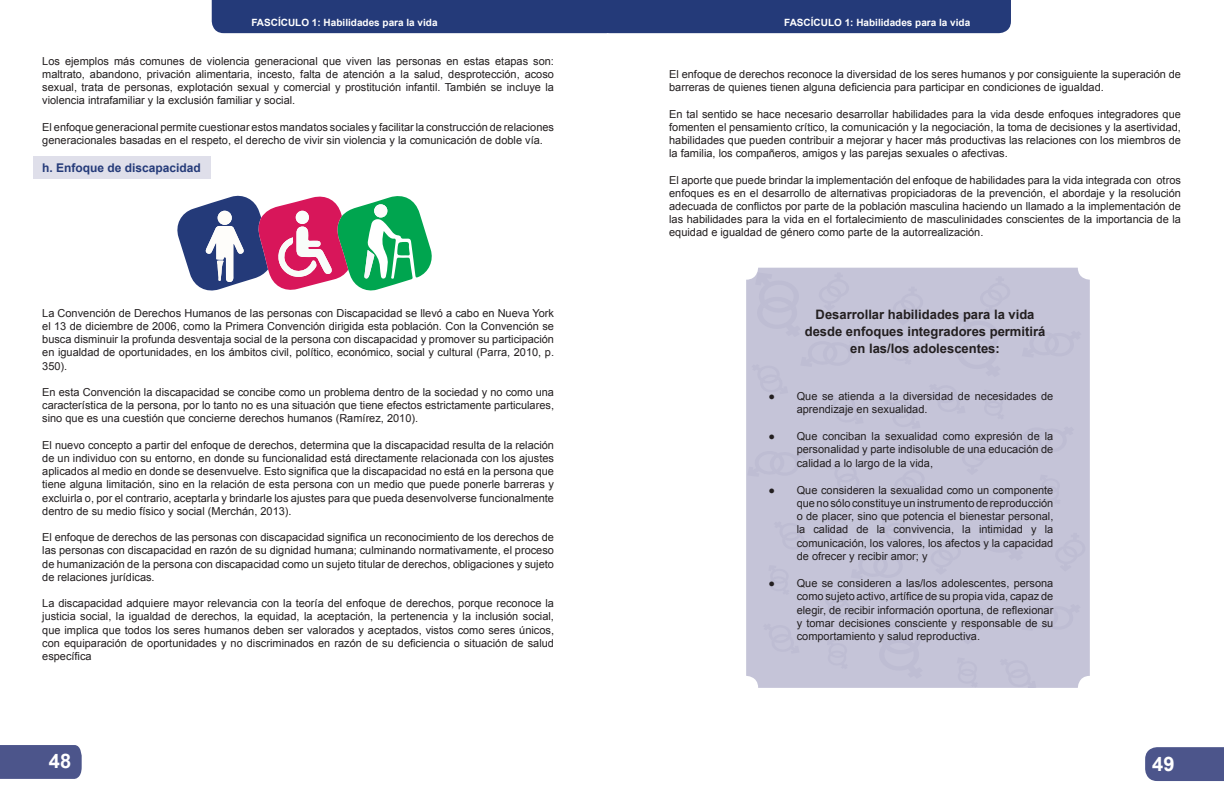
<style>
.page{position:relative;width:1224px;height:792px;background:#fff}
.page>*{position:absolute;margin:0;border:0;box-sizing:border-box;transform-origin:0 0}
.t1{font:700 20px "Arial";color:#fff}
.t2{font:700 13px/17px "Arial";color:#231f20;text-align:center}
.t3{font:700 12px "Arial";color:#243a79}
.t4{font:11px/13.2px "Arial";color:#231f20;text-align:justify}
.t5{font:700 10px "Arial";color:#fff}
</style>
<div class="page">
<div style="left:1145px;top:747px;width:79px;height:34px;background:#4c558b"></div>
<div style="left:0;top:745px;width:82px;height:34px;background:#4c558b"></div>
<div style="left:212px;top:0;width:799px;height:33px;background:#243a79"></div>
<div style="left:34px;top:156px;width:177px;height:23px;background:#dfdfea"></div>
<div style="left:746px;top:268px;width:344px;height:420px;background:#c5c4d8"></div>
<div style="left:978px;top:496px;width:46px;height:65px;background:#c5c4d8"></div>
<div style="left:877px;top:614px;width:46px;height:65px;background:#c5c4d8"></div>
<svg style="left:768px;top:565px;width:22px;height:30px"></svg>
<svg style="left:827px;top:516px;width:22px;height:30px"></svg>
<svg style="left:827px;top:639px;width:21px;height:30px"></svg>
<svg style="left:957px;top:657px;width:21px;height:30px"></svg>
<svg style="left:1040px;top:475px;width:21px;height:30px"></svg>
<svg style="left:983px;top:390px;width:21px;height:30px"></svg>
<svg style="left:890px;top:335px;width:22px;height:30px"></svg>
<div style="left:851px;top:552px;width:59px;height:27px;background:#c5c4d8"></div>
<div style="left:747px;top:450px;width:60px;height:27px;background:#c5c4d8"></div>
<div style="left:1015px;top:426px;width:59px;height:27px;background:#c4c3d7"></div>
<div style="left:1022px;top:331px;width:59px;height:27px;background:#c4c3d7"></div>
<div style="left:1021px;top:604px;width:60px;height:27px;background:#c5c4d8"></div>
<svg style="left:894px;top:463px;width:31px;height:39px"></svg>
<svg style="left:962px;top:436px;width:31px;height:39px"></svg>
<svg style="left:893px;top:287px;width:30px;height:38px"></svg>
<div style="left:955px;top:276px;width:56px;height:101px;background:#c5c4d8"></div>
<svg style="left:957px;top:606px;width:31px;height:39px"></svg>
<svg style="left:930px;top:536px;width:31px;height:39px"></svg>
<svg style="left:1055px;top:533px;width:31px;height:39px"></svg>
<svg style="left:884px;top:399px;width:36px;height:30px"></svg>
<div style="left:752px;top:272px;width:112px;height:152px;background:#c5c4d8"></div>
<svg style="left:819px;top:589px;width:37px;height:30px"></svg>
<svg style="left:763px;top:624px;width:37px;height:30px"></svg>
<svg style="left:774px;top:521px;width:36px;height:30px"></svg>
<svg style="left:828px;top:463px;width:37px;height:30px"></svg>
<svg style="left:876px;top:512px;width:37px;height:30px"></svg>
<svg style="left:1000px;top:659px;width:36px;height:29px"></svg>
<svg style="left:929px;top:384px;width:37px;height:30px"></svg>
<svg style="left:177px;top:195px;width:255px;height:96px"></svg>
<div style="left:296px;top:211px;width:13px;height:13px;background:#fafdfb;border-radius:50%"></div>
<p class="t5" style="left:251px;top:15px;width:188px">FASCÍCULO 1: Habilidades para la vida</p>
<p class="t5" style="left:784px;top:15px;width:188px">FASCÍCULO 1: Habilidades para la vida</p>
<p class="t4" style="left:42px;top:54px;width:513px">Los ejemplos más comunes de violencia generacional que viven las personas en estas etapas son: maltrato, abandono, privación alimentaria, incesto, falta de atención a la salud, desprotección, acoso sexual, trata de personas, explotación sexual y comercial y prostitución infantil. También se incluye la violencia intrafamiliar y la exclusión familiar y social.</p>
<p class="t4" style="left:42px;top:120px;width:513px">El enfoque generacional permite cuestionar estos mandatos sociales y facilitar la construcción de relaciones generacionales basadas en el respeto, el derecho de vivir sin violencia y la comunicación de doble vía.</p>
<p class="t3" style="left:42px;top:159px;width:160px">h. Enfoque de discapacidad</p>
<p class="t4" style="left:669px;top:68px;width:513px">El enfoque de derechos reconoce la diversidad de los seres humanos y por consiguiente la superación de barreras de quienes tienen alguna deficiencia para participar en condiciones de igualdad.</p>
<p class="t4" style="left:669px;top:107px;width:513px">En tal sentido se hace necesario desarrollar habilidades para la vida desde enfoques integradores que fomenten el pensamiento crítico, la comunicación y la negociación, la toma de decisiones y la asertividad, habilidades que pueden contribuir a mejorar y hacer más productivas las relaciones con los miembros de la familia, los compañeros, amigos y las parejas sexuales o afectivas.</p>
<p class="t4" style="left:669px;top:173px;width:513px">El aporte que puede brindar la implementación del enfoque de habilidades para la vida integrada con otros enfoques es en el desarrollo de alternativas propiciadoras de la prevención, el abordaje y la resolución adecuada de conflictos por parte de la población masculina haciendo un llamado a la implementación de las habilidades para la vida en el fortalecimiento de masculinidades conscientes de la importancia de la equidad e igualdad de género como parte de la autorrealización.</p>
<p class="t4" style="left:42px;top:306px;width:513px">La Convención de Derechos Humanos de las personas con Discapacidad se llevó a cabo en Nueva York el 13 de diciembre de 2006, como la Primera Convención dirigida esta población. Con la Convención se busca disminuir la profunda desventaja social de la persona con discapacidad y promover su participación en igualdad de oportunidades, en los ámbitos civil, político, económico, social y cultural (Parra, 2010, p.<br>350).</p>
<p class="t4" style="left:42px;top:386px;width:513px">En esta Convención la discapacidad se concibe como un problema dentro de la sociedad y no como una característica de la persona, por lo tanto no es una situación que tiene efectos estrictamente particulares, sino que es una cuestión que concierne derechos humanos (Ramírez, 2010).</p>
<p class="t4" style="left:42px;top:438px;width:513px">El nuevo concepto a partir del enfoque de derechos, determina que la discapacidad resulta de la relación de un individuo con su entorno, en donde su funcionalidad está directamente relacionada con los ajustes aplicados al medio en donde se desenvuelve. Esto significa que la discapacidad no está en la persona que tiene alguna limitación, sino en la relación de esta persona con un medio que puede ponerle barreras y excluirla o, por el contrario, aceptarla y brindarle los ajustes para que pueda desenvolverse funcionalmente dentro de su medio físico y social (Merchán, 2013).</p>
<p class="t4" style="left:42px;top:531px;width:513px">El enfoque de derechos de las personas con discapacidad significa un reconocimiento de los derechos de las personas con discapacidad en razón de su dignidad humana; culminando normativamente, el proceso de humanización de la persona con discapacidad como un sujeto titular de derechos, obligaciones y sujeto de relaciones jurídicas.</p>
<p class="t4" style="left:42px;top:597px;width:513px">La discapacidad adquiere mayor relevancia con la teoría del enfoque de derechos, porque reconoce la justicia social, la igualdad de derechos, la equidad, la aceptación, la pertenencia y la inclusión social, que implica que todos los seres humanos deben ser valorados y aceptados, vistos como seres únicos, con equiparación de oportunidades y no discriminados en razón de su deficiencia o situación de salud específica</p>
<p class="t2" style="left:805px;top:307px;width:242px">Desarrollar habilidades para la vida desde enfoques integradores permitirá en las/los adolescentes:</p>
<p class="t4" style="left:797px;top:389px;width:258px;text-indent:-28px">● Que se atienda a la diversidad de necesidades de aprendizaje en sexualidad.</p>
<p class="t4" style="left:797px;top:430px;width:258px;text-indent:-28px">● Que conciban la sexualidad como expresión de la personalidad y parte indisoluble de una educación de calidad a lo largo de la vida,</p>
<p class="t4" style="left:797px;top:484px;width:258px;text-indent:-28px">● Que consideren la sexualidad como un componente que no sólo constituye un instrumento de reproducción o de placer, sino que potencia el bienestar personal, la calidad de la convivencia, la intimidad y la comunicación, los valores, los afectos y la capacidad de ofrecer y recibir amor; y</p>
<p class="t4" style="left:797px;top:577px;width:258px;text-indent:-28px">● Que se consideren a las/los adolescentes, persona como sujeto activo, artífice de su propia vida, capaz de elegir, de recibir información oportuna, de reflexionar y tomar decisiones consciente y responsable de su comportamiento y salud reproductiva.</p>
<h1 class="t1" style="left:49px;top:748px;width:24px">48</h1>
<h1 class="t1" style="left:1152px;top:750px;width:24px">49</h1>
</div>
